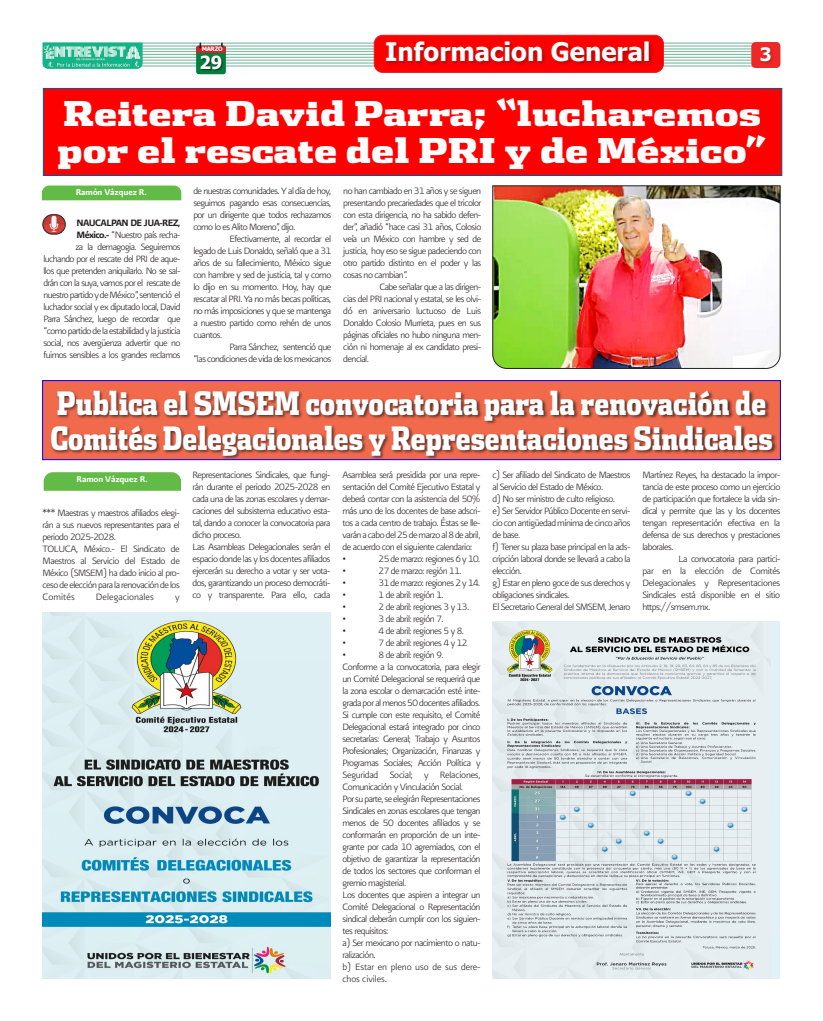
<style>
.page{position:relative;width:823px;height:1021px;background:#fff}
.page>*{position:absolute;margin:0;border:0;box-sizing:border-box;transform-origin:0 0}
.TEXTO_COMUN{font:900 33.9px "Dispatch Cond";color:#fff;scale:1.27 1}
.TEXTO_COMUN-2{font:900 32px/35px "Dispatch Cond";color:#fff;scale:.87 1}
.t1{font:700 25.5px "Tahoma";color:#fff}
.t2{font:700 18.5px "Tahoma";color:#fff}
.t3{font:700 18px "Tahoma";color:#fff}
.TEXTO_COMUN-3{font:11px/12px "Presidencia Fina";letter-spacing:-.045em;color:#231f20;text-align:justify}
.TEXTO_COMUN-4{font:11px/12px "Presidencia Fina";letter-spacing:-.01em;color:#231f20}
.TEXTO_COMUN-5{font:11px "Presidencia Fina";letter-spacing:.005em;color:#231f20}
.ENTRADA{font:10px "Presidencia Firme";letter-spacing:-.01em;color:#fff}
.t4{font:700 6px "Tahoma";letter-spacing:-.05em;color:#fff}
.s1{font-family:"Presidencia Firme"}
</style>
<div class="page">
<hr style="left:43px;top:43px;width:736px;height:1px;background:#83bda8">
<hr style="left:43px;top:45px;width:736px;height:2px;background:#83bda8">
<hr style="left:43px;top:48px;width:736px;height:2px;background:#83bda8">
<hr style="left:43px;top:51px;width:736px;height:1px;background:#83bda8">
<hr style="left:43px;top:54px;width:736px;height:1px;background:#83bda8">
<hr style="left:43px;top:57px;width:736px;height:1px;background:#83bda8">
<hr style="left:43px;top:60px;width:736px;height:1px;background:#83bda8">
<hr style="left:43px;top:62px;width:736px;height:2px;background:#83bda8">
<hr style="left:43px;top:65px;width:736px;height:2px;background:#83bda8">
<div style="left:750px;top:42px;width:30px;height:26px;background:#ee2827;border-radius:4px"></div>
<div style="left:760px;top:47px;width:14px;height:17px;background:#231f20;opacity:.34"></div>
<div style="left:196px;top:46px;width:30px;height:28px;background:#00803c;border-radius:3px"></div>
<svg style="left:196px;top:43px;width:30px;height:10px"></svg>
<div style="left:200px;top:56px;width:23px;height:15px;background:#231f20;opacity:.75"></div>
<div style="left:374px;top:35px;width:289px;height:37px;background:#f00;border-radius:9px"></div>
<div style="left:385px;top:41px;width:268px;height:25px;background:#231f20;opacity:.34"></div>
<div style="left:373px;top:35px;width:290px;height:38px;border:1px solid #d1232a;border-radius:9px"></div>
<img style="left:43px;top:43px;width:99px;height:26px">
<div style="left:43px;top:88px;width:738px;height:88px;background:#f00"></div>
<svg style="left:42px;top:185px;width:139px;height:15px;background:#69be4e"></svg>
<img style="left:43px;top:215px;width:22px;height:19px;border-radius:10px">
<div style="left:43px;top:214px;width:23px;height:20px;border:1px solid #231f20;border-radius:10px"></div>
<img style="left:492px;top:185px;width:288px;height:184px">
<div style="left:43px;top:380px;width:737px;height:79px;background:#f26a4c"></div>
<div style="left:50px;top:389px;width:726px;height:71px;background:#231f20;opacity:.75"></div>
<div style="left:43px;top:380px;width:737px;height:79px;border:1px solid #00f"></div>
<img style="left:43px;top:612px;width:287px;height:366px">
<img style="left:492px;top:621px;width:287px;height:357px">
<svg style="left:44px;top:472px;width:137px;height:19px;background:#67bd4c"></svg>
<p class="t4" style="left:201px;top:45px;width:22px">MARZO</p>
<p class="t3" style="left:199px;top:50px;width:24px">29</p>
<p class="t1" style="left:385px;top:34px;width:267px">Informacion General</p>
<p class="t2" style="left:759px;top:41px;width:13px">3</p>
<p class="TEXTO_COMUN" style="left:63px;top:91px;width:550px">Reitera David Parra; “lucharemos</p>
<p class="TEXTO_COMUN" style="left:58px;top:128px;width:559px">por el rescate del PRI y de México”</p>
<p class="ENTRADA" style="left:76px;top:186px;width:72px">Ramón Vázquez R.</p>
<p class="TEXTO_COMUN-3" style="left:193px;top:185px;width:139px">de nuestras comunidades. Y al día de hoy, seguimos pagando esas consecuencias, por un dirigente que todos rechazamos como lo es Alito Moreno”, dijo.</p>
<p class="TEXTO_COMUN-3" style="left:193px;top:233px;width:139px;text-indent:36px">Efectivamente, al recordar el legado de Luis Donaldo, señaló que a 31 años de su fallecimiento, México sigue con hambre y sed de justicia, tal y como lo dijo en su momento. Hoy, hay que rescatar al PRI. Ya no más becas políticas, no más imposiciones y que se mantenga a nuestro partido como rehén de unos cuantos.</p>
<p class="TEXTO_COMUN-3" style="left:193px;top:341px;width:139px;text-align:right">Parra Sánchez, sentenció que<br>“las condiciones de vida de los mexicanos</p>
<p class="TEXTO_COMUN-3" style="left:343px;top:185px;width:139px">no han cambiado en 31 años y se siguen presentando precariedades que el tricolor con esta dirigencia, no ha sabido defen&shy;der”, añadió “hace casi 31 años, Colosio veía un México con hambre y sed de justicia, hoy eso se sigue padeciendo con otro partido distinto en el poder y las cosas no cambian”.</p>
<p class="TEXTO_COMUN-3" style="left:343px;top:281px;width:139px;text-indent:36px">Cabe señalar que a las dirigen&shy;cias del PRI nacional y estatal, se les olvi&shy;dó en aniversario luctuoso de Luis Donaldo Colosio Murrieta, pues en sus páginas oficiales no hubo ninguna men&shy;ción ni homenaje al ex candidato presi&shy;dencial.</p>
<p class="TEXTO_COMUN-3" style="left:43px;top:216px;width:139px;text-align:right"><span class="s1">NAUCALPAN DE JUA-REZ, México.-</span> “Nuestro país recha-<br>za la demagogia. Seguiremos luchando por el rescate del PRI de aque&shy;llos que pretenden aniquilarlo. No se sal&shy;drán con la suya, vamos por el rescate de nuestro partido y de México”, sentenció el luchador social y ex diputado local, David Parra Sánchez, luego de recordar que “como partido de la estabilidad y la justicia social, nos avergüenza advertir que no fuimos sensibles a los grandes reclamos</p>
<p class="TEXTO_COMUN-2" style="left:50px;top:384px;width:831px">Publica el SMSEM convocatoria para la renovación de<br>Comités Delegacionales y Representaciones Sindicales</p>
<p class="ENTRADA" style="left:77px;top:473px;width:72px">Ramon Vázquez R.</p>
<p class="TEXTO_COMUN-3" style="left:492px;top:468px;width:139px">c) Ser afiliado del Sindicato de Maestros al Servicio del Estado de México.</p>
<p class="TEXTO_COMUN-3" style="left:492px;top:492px;width:124px">d) No ser ministro de culto religioso.</p>
<p class="TEXTO_COMUN-3" style="left:492px;top:504px;width:139px">e) Ser Servidor Público Docente en servi&shy;cio con antigüedad mínima de cinco años de base.</p>
<p class="TEXTO_COMUN-3" style="left:492px;top:540px;width:139px">f) Tener su plaza base principal en la ads&shy;cripción laboral donde se llevará a cabo la elección.</p>
<p class="TEXTO_COMUN-3" style="left:492px;top:576px;width:139px">g) Estar en pleno goce de sus derechos y obligaciones sindicales.</p>
<p class="TEXTO_COMUN-3" style="left:492px;top:600px;width:139px">El Secretario General del SMSEM, Jenaro</p>
<p class="TEXTO_COMUN-3" style="left:342px;top:468px;width:139px">Asamblea será presidida por una repre&shy;sentación del Comité Ejecutivo Estatal y deberá contar con la asistencia del 50% más uno de los docentes de base adscri&shy;tos a cada centro de trabajo. Éstas se lle&shy;varán a cabo del 25 de marzo al 8 de abril, de acuerdo con el siguiente calendario:</p>
<p class="TEXTO_COMUN-3" style="left:342px;top:552px;width:5px">•</p>
<p class="TEXTO_COMUN-3" style="left:378px;top:552px;width:103px">25 de marzo: regiones 6 y 10.</p>
<p class="TEXTO_COMUN-3" style="left:342px;top:564px;width:5px">•</p>
<p class="TEXTO_COMUN-3" style="left:378px;top:564px;width:84px">27 de marzo: región 11.</p>
<p class="TEXTO_COMUN-3" style="left:342px;top:576px;width:5px">•</p>
<p class="TEXTO_COMUN-3" style="left:378px;top:576px;width:103px">31 de marzo: regiones 2 y 14.</p>
<p class="TEXTO_COMUN-3" style="left:342px;top:588px;width:5px">•</p>
<p class="TEXTO_COMUN-3" style="left:378px;top:588px;width:66px">1 de abril: región 1.</p>
<p class="TEXTO_COMUN-3" style="left:342px;top:600px;width:5px">•</p>
<p class="TEXTO_COMUN-3" style="left:378px;top:600px;width:92px">2 de abril: regiones 3 y 13.</p>
<p class="TEXTO_COMUN-3" style="left:342px;top:612px;width:5px">•</p>
<p class="TEXTO_COMUN-3" style="left:378px;top:612px;width:66px">3 de abril: región 7.</p>
<p class="TEXTO_COMUN-3" style="left:342px;top:624px;width:5px">•</p>
<p class="TEXTO_COMUN-3" style="left:378px;top:624px;width:87px">4 de abril: regiones 5 y 8.</p>
<p class="TEXTO_COMUN-3" style="left:342px;top:636px;width:5px">•</p>
<p class="TEXTO_COMUN-3" style="left:378px;top:636px;width:90px">7 de abril: regiones 4 y 12</p>
<p class="TEXTO_COMUN-3" style="left:342px;top:648px;width:5px">•</p>
<p class="TEXTO_COMUN-3" style="left:378px;top:648px;width:66px">8 de abril: región 9.</p>
<p class="TEXTO_COMUN-3" style="left:342px;top:660px;width:139px">Conforme a la convocatoria, para elegir un Comité Delegacional se requerirá que la zona escolar o demarcación esté inte&shy;grada por al menos 50 docentes afiliados.<br>Si cumple con este requisito, el Comité Delegacional estará integrado por cinco secretarías: General; Trabajo y Asuntos Profesionales; Organización, Finanzas y Programas Sociales; Acción Política y Seguridad Social; y Relaciones, Comunicación y Vinculación Social.</p>
<p class="TEXTO_COMUN-3" style="left:342px;top:792px;width:139px">Por su parte, se elegirán Representaciones Sindicales en zonas escolares que tengan menos de 50 docentes afiliados y se conformarán en proporción de un inte&shy;grante por cada 10 agremiados, con el objetivo de garantizar la representación de todos los sectores que conforman el gremio magisterial.</p>
<p class="TEXTO_COMUN-3" style="left:342px;top:888px;width:139px">Los docentes que aspiren a integrar un Comité Delegacional o Representación sindical deberán cumplir con los siguien&shy;tes requisitos:</p>
<p class="TEXTO_COMUN-3" style="left:342px;top:936px;width:139px">a) Ser mexicano por nacimiento o natu&shy;ralización.</p>
<p class="TEXTO_COMUN-4" style="left:342px;top:960px;width:139px">b) Estar en pleno uso de sus dere&shy;chos civiles.</p>
<p class="TEXTO_COMUN-3" style="left:642px;top:468px;width:139px">Martínez Reyes, ha destacado la impor&shy;tancia de este proceso como un ejercicio de participación que fortalece la vida sin&shy;dical y permite que las y los docentes tengan representación efectiva en la defensa de sus derechos y prestaciones laborales.</p>
<p class="TEXTO_COMUN-3" style="left:642px;top:552px;width:139px;text-indent:36px">La convocatoria para partici&shy;par en la elección de Comités Delegacionales y Representaciones Sindicales está disponible en el sitio https://smsem.mx.</p>
<p class="TEXTO_COMUN-3" style="left:192px;top:468px;width:139px">Representaciones Sindicales, que fungi&shy;rán durante el periodo 2025-2028 en cada una de las zonas escolares y demar&shy;caciones del subsistema educativo esta&shy;tal, dando a conocer la convocatoria para dicho proceso.</p>
<p class="TEXTO_COMUN-3" style="left:192px;top:540px;width:139px">Las Asambleas Delegacionales serán el espacio donde las y los docentes afiliados ejercerán su derecho a votar y ser vota&shy;dos, garantizando un proceso democráti&shy;co y transparente. Para ello, cada</p>
<p class="TEXTO_COMUN-3" style="left:43px;top:506px;width:139px">*** Maestras y maestros afiliados elegi&shy;rán a sus nuevos representantes para el periodo 2025-2028.</p>
<p class="TEXTO_COMUN-3" style="left:43px;top:542px;width:139px">TOLUCA, México.- El Sindicato de Maestros al Servicio del Estado de México (SMSEM) ha dado inicio al pro&shy;ceso de elección para la renovación de los Comités</p>
<p class="TEXTO_COMUN-5" style="left:96px;top:590px;width:59px">Delegacionales</p>
<p class="TEXTO_COMUN-3" style="left:175px;top:590px;width:6px">y</p>
</div>
